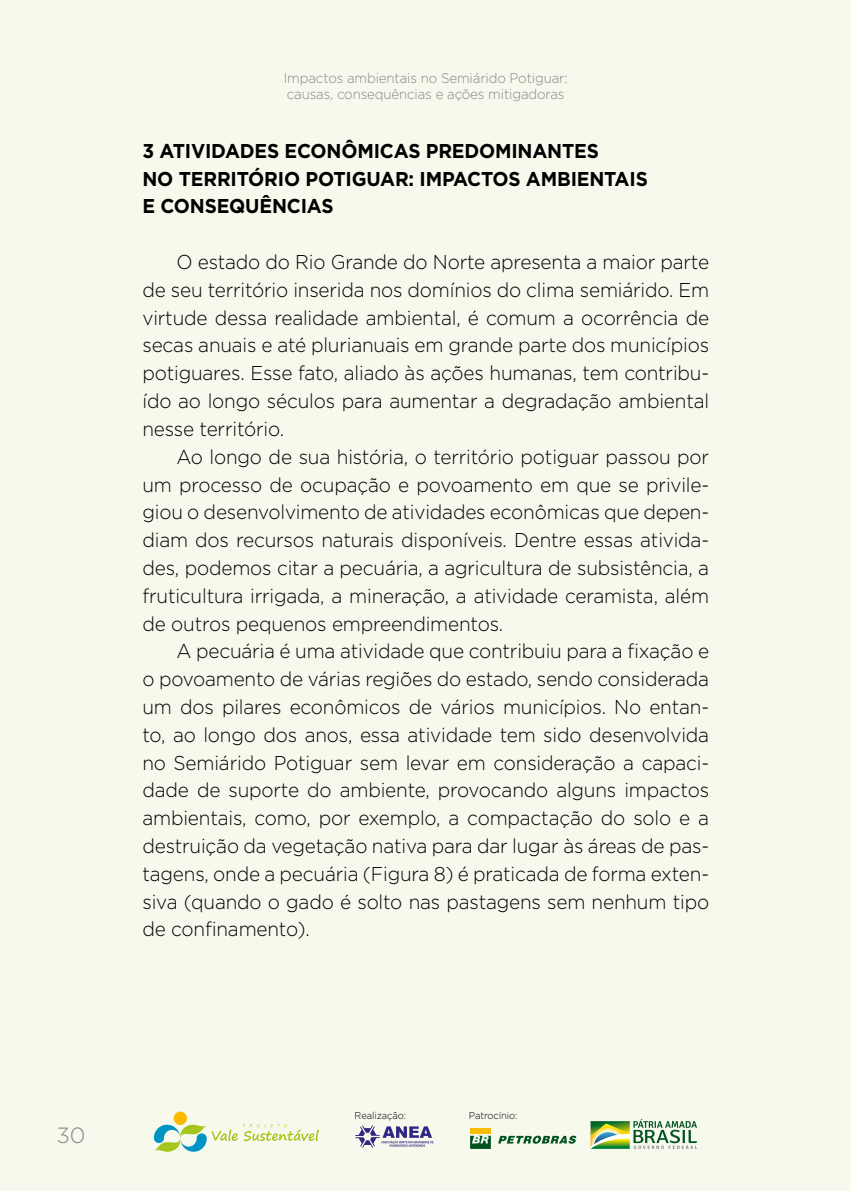
<style>
.page{position:relative;width:851px;height:1191px;background:#fff}
.page>*{position:absolute;margin:0;border:0;box-sizing:border-box;transform-origin:0 0}
.t1{font:300 22px "Gotham";color:#878787}
.t2{font:300 20px/27.8px "Gotham";letter-spacing:-.01em;color:#000;text-align:justify;scale:.95 1}
.t3{font:700 20px/27.8px "Gotham";letter-spacing:-.01em;color:#000;scale:.95 1}
.t4{font:300 14px/16px "Gotham";letter-spacing:-.01em;color:#878787;scale:.95 1}
.t5{font:300 10px "Gotham";letter-spacing:-.01em;color:#000;scale:.95 1}
</style>
<div class="page">
<div style="left:0;top:0;width:850px;height:1191px;background:#f7f9ed"></div>
<svg style="left:355px;top:1125px;width:78px;height:22px"></svg>
<svg style="left:590px;top:1119px;width:107px;height:29px"></svg>
<svg style="left:470px;top:1135px;width:21px;height:13px"></svg>
<div style="left:470px;top:1128px;width:21px;height:5px;background:#f8bc00"></div>
<svg style="left:498px;top:1135px;width:78px;height:9px"></svg>
<div style="left:174px;top:1111px;width:13px;height:14px;background:#fbba00;border-radius:50%"></div>
<svg style="left:154px;top:1124px;width:165px;height:28px"></svg>
<p class="t4" style="left:284px;top:69px;width:300px">Impactos ambientais no Semiárido Potiguar: causas, consequências e ações mitigadoras</p>
<p class="t3" style="left:142px;top:137px;width:533px">3 ATIVIDADES ECONÔMICAS PREDOMINANTES<br>NO TERRITÓRIO POTIGUAR: IMPACTOS AMBIENTAIS<br>E CONSEQUÊNCIAS</p>
<p class="t2" style="left:142px;top:247px;width:598px;text-indent:34px">O estado do Rio Grande do Norte apresenta a maior parte de seu território inserida nos domínios do clima semiárido. Em virtude dessa realidade ambiental, é comum a ocorrência de secas anuais e até plurianuais em grande parte dos municípios potiguares. Esse fato, aliado às ações humanas, tem contribu&shy;ído ao longo séculos para aumentar a degradação ambiental nesse território.</p>
<p class="t2" style="left:142px;top:442px;width:598px;text-indent:34px">Ao longo de sua história, o território potiguar passou por um processo de ocupação e povoamento em que se privile&shy;giou o desenvolvimento de atividades econômicas que depen&shy;diam dos recursos naturais disponíveis. Dentre essas ativida&shy;des, podemos citar a pecuária, a agricultura de subsistência, a fruticultura irrigada, a mineração, a atividade ceramista, além de outros pequenos empreendimentos.</p>
<p class="t2" style="left:142px;top:637px;width:598px;text-indent:34px">A pecuária é uma atividade que contribuiu para a fixação e o povoamento de várias regiões do estado, sendo considerada um dos pilares econômicos de vários municípios. No entan&shy;to, ao longo dos anos, essa atividade tem sido desenvolvida no Semiárido Potiguar sem levar em consideração a capaci&shy;dade de suporte do ambiente, provocando alguns impactos ambientais, como, por exemplo, a compactação do solo e a destruição da vegetação nativa para dar lugar às áreas de pas&shy;tagens, onde a pecuária (Figura 8) é praticada de forma exten&shy;siva (quando o gado é solto nas pastagens sem nenhum tipo de confinamento).</p>
<p class="t1" style="left:56px;top:1121px;width:31px">30</p>
<p class="t5" style="left:354px;top:1109px;width:56px">Realização:</p>
<p class="t5" style="left:469px;top:1109px;width:53px">Patrocínio:</p>
</div>
